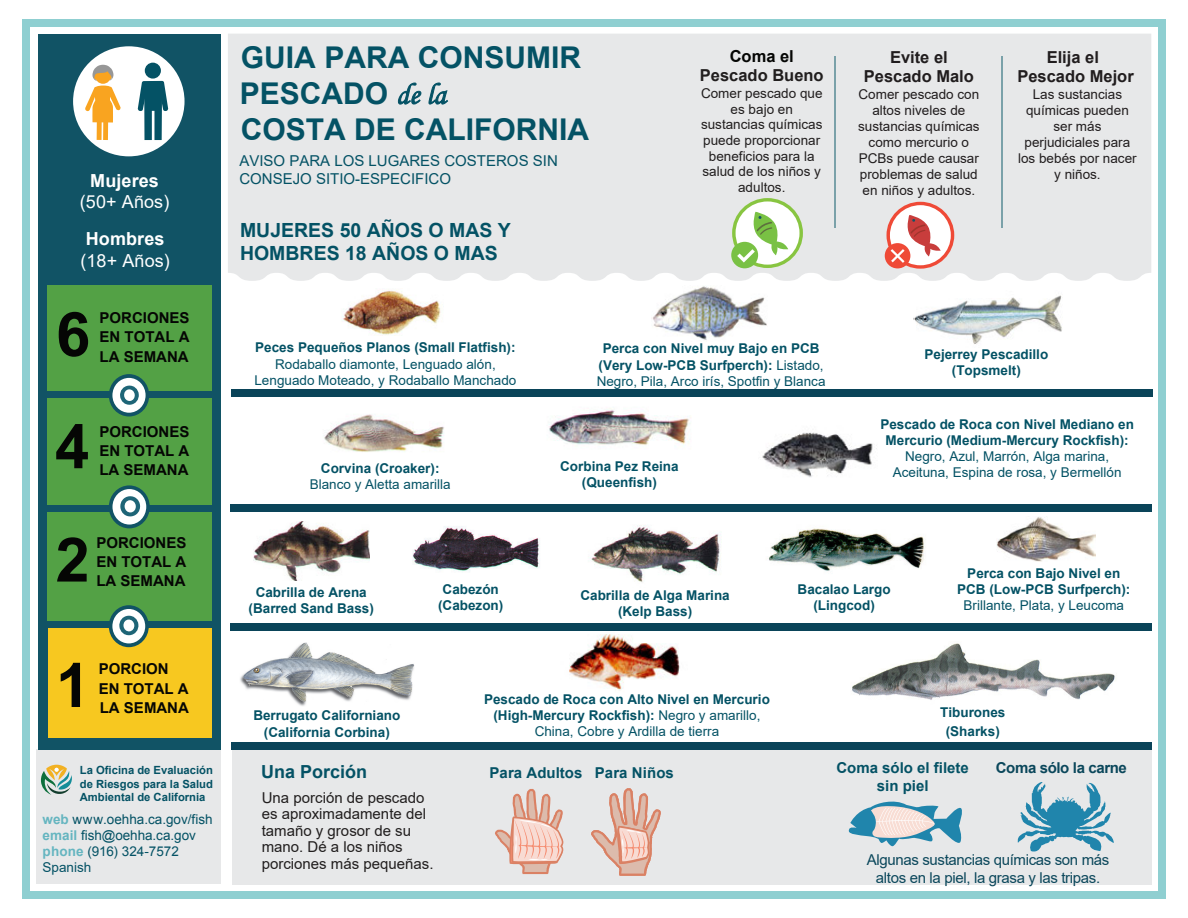
<style>
.page{position:relative;width:1188px;height:918px;background:#fff}
.page>*{position:absolute;margin:0;border:0;box-sizing:border-box;transform-origin:0 0}
.t1{font:700 61.5px "Arial";color:#050604}
.t2{font:700 30px/36.5px "Arial";color:#045265}
.t3{font:700 19.5px/23.4px "Arial";color:#045265}
.t4{font:18px/21.6px "Arial";letter-spacing:.005em;color:#fff;text-align:center}
.t5{font:700 18px "Arial";color:#045265}
.t6{font:700 16.5px/19.6px "Arial";color:#211d1e;text-align:center}
.t7{font:700 16.5px/19px "Arial";color:#211e1e;text-align:center}
.t8{font:700 15px/19.2px "Arial";color:#050604;text-align:justify}
.t9{font:15px/16.5px "Arial";color:#211e1e}
.t10{font:15px/18px "Arial";letter-spacing:-.02em;color:#0b475b;text-align:center}
.t11{font:15px/18px "Arial";color:#045265}
.t12{font:700 15px/18px "Arial";color:#045265;text-align:center}
.t13{font:700 15px "Arial";letter-spacing:-.025em;color:#0b475b}
.t14{font:700 13.5px/16.2px "Arial";color:#045265;text-align:center}
.t15{font:13.5px/16.2px "Arial";color:#045265;text-align:center}
.t16{font:13.5px/16px "Arial";color:#211d1e;text-align:center}
.t17{font:13.5px/15.6px "Arial";color:#211e1e;text-align:center}
.t18{font:700 11.25px/13.5px "Arial";color:#045265;text-align:justify}
.s1{font-weight:700}
.s2{font-weight:700;color:#65b5c0}
.s3{font-family:"Monotype Corsiva";font-weight:400}
.s4{font-style:inherit}
.s5{color:#050604}
.s6{font-weight:400}
</style>
<div class="page">
<div style="left:22px;top:19px;width:1144px;height:8px;background:#8fcfd1"></div>
<div style="left:22px;top:891px;width:1144px;height:8px;background:#8fcfd1"></div>
<div style="left:1158px;top:19px;width:8px;height:880px;background:#8fcfd1"></div>
<div style="left:22px;top:19px;width:8px;height:880px;background:#8fcfd1"></div>
<div style="left:36px;top:749px;width:185px;height:135px;background:#e7e8e9"></div>
<div style="left:232px;top:748px;width:919px;height:136px;background:#e7e8e9"></div>
<div style="left:228px;top:34px;width:923px;height:247px;background:#e7e8e9"></div>
<hr style="left:834px;top:56px;width:2px;height:172px;background:#7aa1a9">
<hr style="left:1001px;top:56px;width:2px;height:172px;background:#7aa1a9">
<div style="left:230px;top:504px;width:921px;height:7px;background:#0a4459"></div>
<div style="left:231px;top:742px;width:920px;height:7px;background:#0a4459"></div>
<svg style="left:849px;top:801px;width:113px;height:46px"></svg>
<svg style="left:41px;top:765px;width:31px;height:30px"></svg>
<svg style="left:1017px;top:782px;width:97px;height:70px"></svg>
<svg style="left:495px;top:789px;width:69px;height:85px"></svg>
<svg style="left:591px;top:788px;width:70px;height:88px"></svg>
<div style="left:885px;top:243px;width:25px;height:25px;background:#ef4a37;border-radius:50%"></div>
<svg style="left:887px;top:202px;width:67px;height:67px"></svg>
<svg style="left:732px;top:198px;width:71px;height:70px"></svg>
<div style="left:39px;top:34px;width:182px;height:715px;background:#115365"></div>
<div style="left:47px;top:285px;width:165px;height:106px;background:#53a145"></div>
<div style="left:48px;top:398px;width:164px;height:107px;background:#53a145"></div>
<div style="left:47px;top:513px;width:165px;height:108px;background:#53a145"></div>
<div style="left:48px;top:629px;width:164px;height:109px;background:#f7c820"></div>
<div style="left:109px;top:374px;width:40px;height:43px;background:#115365;border-radius:50%"></div>
<div style="left:112px;top:378px;width:34px;height:35px;background:#fff;border-radius:50%"></div>
<svg style="left:109px;top:485px;width:41px;height:43px"></svg>
<div style="left:112px;top:489px;width:34px;height:36px;background:#fff;border-radius:50%"></div>
<svg style="left:109px;top:605px;width:40px;height:42px"></svg>
<div style="left:112px;top:609px;width:33px;height:34px;background:#fff;border-radius:50%"></div>
<div style="left:73px;top:46px;width:112px;height:110px;background:#fff;border-radius:50%"></div>
<svg style="left:138px;top:81px;width:30px;height:59px"></svg>
<div style="left:145px;top:63px;width:16px;height:16px;background:#045265;border-radius:50%"></div>
<svg style="left:85px;top:65px;width:36px;height:75px"></svg>
<div style="left:232px;top:390px;width:921px;height:7px;background:#0a4459"></div>
<div style="left:230px;top:623px;width:921px;height:7px;background:#0a4459"></div>
<img style="left:342px;top:289px;width:99px;height:47px">
<img style="left:652px;top:286px;width:115px;height:54px">
<img style="left:913px;top:295px;width:149px;height:49px">
<svg style="left:120px;top:385px;width:19px;height:20px"></svg>
<img style="left:324px;top:414px;width:120px;height:38px">
<img style="left:549px;top:408px;width:141px;height:37px">
<img style="left:762px;top:432px;width:115px;height:45px">
<svg style="left:120px;top:496px;width:21px;height:21px"></svg>
<img style="left:254px;top:522px;width:116px;height:58px">
<img style="left:412px;top:526px;width:128px;height:45px">
<img style="left:591px;top:525px;width:131px;height:57px">
<img style="left:769px;top:528px;width:155px;height:43px">
<img style="left:997px;top:517px;width:99px;height:44px">
<svg style="left:119px;top:615px;width:20px;height:21px"></svg>
<img style="left:240px;top:643px;width:174px;height:63px">
<img style="left:569px;top:634px;width:111px;height:56px">
<img style="left:852px;top:643px;width:263px;height:57px">
<p class="t4" style="left:80px;top:170px;width:91px"><span class="s1">Mujeres </span>(50+ Años)</p>
<p class="t4" style="left:80px;top:228px;width:91px"><span class="s1">Hombres </span>(18+ Años)</p>
<p class="t1" style="left:56px;top:291px;width:36px">6</p>
<p class="t8" style="left:100px;top:309px;width:92px">PORCIONES EN TOTAL A LA SEMANA</p>
<p class="t1" style="left:55px;top:403px;width:36px">4</p>
<p class="t8" style="left:99px;top:422px;width:92px">PORCIONES EN TOTAL A LA SEMANA</p>
<p class="t1" style="left:56px;top:517px;width:36px">2</p>
<p class="t8" style="left:96px;top:533px;width:92px">PORCIONES EN TOTAL A LA SEMANA</p>
<p class="t1" style="left:56px;top:642px;width:36px">1</p>
<p class="t8" style="left:99px;top:659px;width:92px;line-height:19.6px;text-align:left">PORCION<br>EN TOTAL A<br>LA SEMANA</p>
<p class="t18" style="left:80px;top:764px;width:135px">La Oficina de Evaluación de Riesgos para la Salud Ambiental de California</p>
<p class="t15" style="left:43px;top:811px;width:172px;text-align:left"><span class="s2">web</span> www.oehha.ca.gov/fish <span class="s2">email</span> fish@oehha.ca.gov <span class="s2">phone</span> (916) 324-7572<br>Spanish</p>
<p class="t2" style="left:240px;top:39px;width:351px">GUIA PARA CONSUMIR<br>PESCADO <span class="s3">de la<br></span>COSTA DE CALIFORNIA</p>
<p class="t11" style="left:239px;top:152px;width:320px">AVISO PARA LOS LUGARES COSTEROS SIN<br>CONSEJO SITIO-ESPECIFICO</p>
<p class="t3" style="left:240px;top:218px;width:272px">MUJERES <span class="s4">50</span> A<span class="s4">Ñ</span>OS O MAS Y<br>HOMBRES 18 A<span class="s4">Ñ</span>OS O MAS</p>
<p class="t7" style="left:700px;top:47px;width:125px"><span class="s5">Coma el<br></span>Pescado Bueno</p>
<p class="t17" style="left:701px;top:85px;width:123px">Comer pescado que es bajo en <span class="s4">sustancias químicas </span>puede proporcionar beneficios para la salud de los niños y adultos.</p>
<p class="t6" style="left:864px;top:47px;width:112px">Evite el<br>Pescado Malo</p>
<p class="t16" style="left:858px;top:86px;width:123px">Comer pescado con altos niveles de <span class="s4">sustancias químicas </span>como mercurio o<br>PCB<span class="s4">s</span> puede causar problemas de salud en niños y adultos.</p>
<p class="t6" style="left:1017px;top:47px;width:118px">Elija el<br>Pescado Mejor</p>
<p class="t16" style="left:1018px;top:87px;width:120px"><span class="s4">Las sustancias químicas</span> pueden ser <span class="s4">más </span>perjudiciales para los bebés <span class="s4">por nacer </span>y niños.</p>
<p class="t15" style="left:254px;top:339px;width:263px"><span class="s1">Peces Pequeños Planos (Small Flatfish):<br></span>Rodaballo diamonte, Lenguado alón,<br>Lenguado Moteado, y Rodaballo Manchado</p>
<p class="t14" style="left:597px;top:341px;width:230px">Perca con Nivel muy Bajo en PCB (Very Low-PCB Surfperch): <span class="s6">Listado,<br>Negro, Pila, Arco irís, Spotfin y Blanca</span></p>
<p class="t14" style="left:924px;top:347px;width:125px">Pejerrey Pescadillo (Topsmelt)</p>
<p class="t15" style="left:310px;top:460px;width:143px"><span class="s1">Corvina (Croaker):<br></span>Blanco y Aletta amarilla</p>
<p class="t14" style="left:560px;top:458px;width:120px">Corbina Pez Reina (Queenfish)</p>
<p class="t14" style="left:880px;top:416px;width:255px">Pescado de Roca con Nivel Mediano en Mercurio (Medium-Mercury Rockfish):<br><span class="s6">Negro, Azul, Marrón, Alga marina, Aceituna, Espina de rosa, y Bermellón</span></p>
<p class="t14" style="left:249px;top:584px;width:127px">Cabrilla de Arena (Barred Sand Bass)</p>
<p class="t14" style="left:438px;top:581px;width:67px">Cabezón (Cabezon)</p>
<p class="t14" style="left:580px;top:587px;width:151px">Cabrilla de Alga Marina (Kelp Bass)</p>
<p class="t14" style="left:798px;top:581px;width:95px">Bacalao Largo (Lingcod)</p>
<p class="t14" style="left:253px;top:708px;width:149px">Berrugato Californiano (California Corbina)</p>
<p class="t14" style="left:484px;top:691px;width:287px">Pescado de Roca con Alto Nivel en Mercurio (High-Mercury Rockfish): <span class="s6">Negro y amarillo,<br>China, Cobre y Ardilla de tierra</span></p>
<p class="t14" style="left:957px;top:565px;width:175px">Perca con Bajo Nivel en<br>PCB (Low-PCB Surfperch):<br><span class="s6">Brillante, Plata, y Leucoma</span></p>
<p class="t14" style="left:940px;top:702px;width:67px;line-height:19.2px">Tiburones (Sharks)</p>
<p class="t5" style="left:261px;top:759px;width:108px">Una Porción</p>
<p class="t9" style="left:262px;top:789px;width:173px">Una porción de pescado es aproximadamente del tamaño y grosor de su mano. Dé a los niños porciones más pequeñas.</p>
<p class="t12" style="left:490px;top:763px;width:186px">Para Adultos Para Niños</p>
<p class="t12" style="left:836px;top:759px;width:134px">Coma sólo el filete sin piel</p>
<p class="t13" style="left:996px;top:757px;width:133px">Coma sólo la carne</p>
<p class="t10" style="left:867px;top:850px;width:244px"><span class="s4">Algunas sustancias químicas</span> son más altos en la piel, la grasa y las tripas.</p>
</div>
